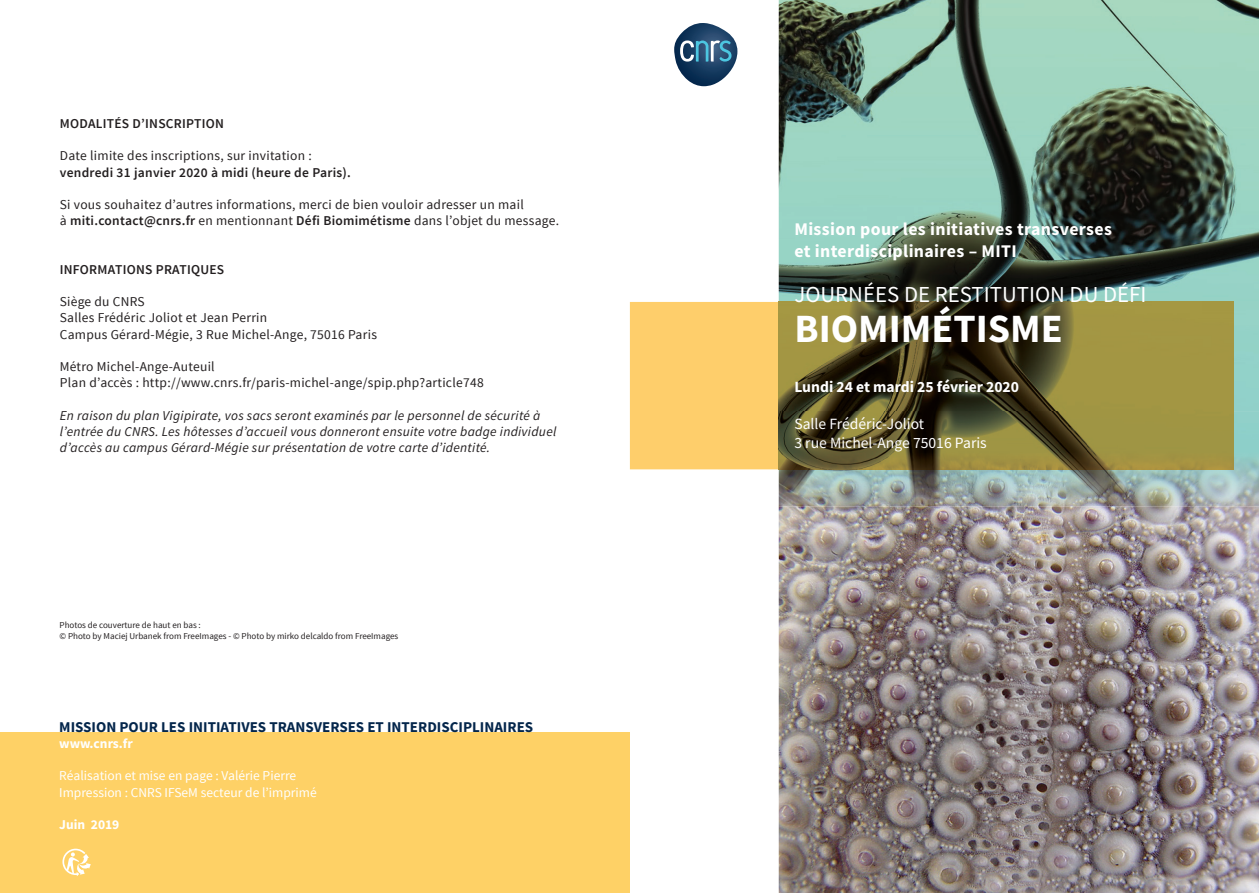
<style>
.page{position:relative;width:1259px;height:893px;background:#fff}
.page>*{position:absolute;margin:0;border:0;box-sizing:border-box;transform-origin:0 0}
.t1{font:700 40.2px "Source Sans Pro";color:#fff}
.t2{font:22.8px "Source Sans Pro";color:#fff}
.t3{font:700 17.85px/21.5px "Source Sans Pro";letter-spacing:.02em;color:#fff}
.t4{font:15.6px/18.8px "Source Sans Pro";color:#fff}
.t5{font:700 15.6px "Source Sans Pro";color:#fff}
.t6{font:700 15px "Source Sans Pro";color:#04264b}
.t7{font:13.5px/16.2px "Source Sans Pro";letter-spacing:.02em;color:#231f20}
.t8{font:italic 13.5px/16.2px "Source Sans Pro";letter-spacing:.02em;color:#231f20}
.t9{font:600 13.5px "Source Sans Pro";letter-spacing:.02em;color:#231f20}
.t10{font:13.5px/16.2px "Source Sans Pro";color:#fff}
.t11{font:700 13.5px "Source Sans Pro";color:#fff}
.t12{font:9px/10.8px "Source Sans Pro";color:#231f20}
.s1{font-weight:600}
</style>
<div class="page">
<div style="left:0;top:732px;width:629px;height:161px;background:#fed166"></div>
<svg style="left:62px;top:849px;width:29px;height:27px"></svg>
<img style="left:778px;top:506px;width:481px;height:387px">
<img style="left:778px;top:0;width:481px;height:506px">
<svg style="left:674px;top:23px;width:63px;height:63px"></svg>
<div style="left:630px;top:302px;width:148px;height:167px;background:#fece6b"></div>
<img style="left:778px;top:302px;width:456px;height:167px">
<p class="t9" style="left:60px;top:115px;width:166px">MODALITÉS D’INSCRIPTION</p>
<p class="t7" style="left:60px;top:148px;width:253px">Date limite des inscriptions, sur invitation :</p>
<p class="t9" style="left:60px;top:164px;width:292px">vendredi 31 janvier 2020 à midi (heure de Paris).</p>
<p class="t7" style="left:60px;top:197px;width:501px">Si vous souhaitez d’autres informations, merci de bien vouloir adresser un mail<br>à <span class="s1">miti.contact@cnrs.fr</span> en mentionnant <span class="s1">Défi Biomimétisme</span> dans l’objet du message.</p>
<p class="t9" style="left:60px;top:261px;width:166px">INFORMATIONS PRATIQUES</p>
<p class="t7" style="left:60px;top:294px;width:319px">Siège du CNRS<br>Salles Frédéric Joliot et Jean Perrin<br>Campus Gérard-Mégie, 3 Rue Michel-Ange, 75016 Paris</p>
<p class="t7" style="left:60px;top:359px;width:425px">Métro Michel-Ange-Auteuil<br>Plan d’accès : http://www.cnrs.fr/paris-michel-ange/spip.php?article748</p>
<p class="t8" style="left:60px;top:407px;width:498px">En raison du plan Vigipirate, vos sacs seront examinés par le personnel de sécurité à l’entrée du CNRS. Les hôtesses d’accueil vous donneront ensuite votre badge individuel d’accès au campus Gérard-Mégie sur présentation de votre carte d’identité.</p>
<p class="t12" style="left:60px;top:620px;width:340px">Photos de couverture de haut en bas :<br>© Photo by Maciej Urbanek from FreeImages - © Photo by mirko delcaldo from FreeImages</p>
<p class="t6" style="left:59px;top:717px;width:475px">MISSION POUR LES INITIATIVES TRANSVERSES ET INTERDISCIPLINAIRES</p>
<p class="t11" style="left:59px;top:735px;width:75px">www.cnrs.fr</p>
<p class="t10" style="left:59px;top:768px;width:259px">Réalisation et mise en page : Valérie Pierre<br>Impression : CNRS IFSeM secteur de l’imprimé</p>
<p class="t11" style="left:59px;top:816px;width:62px">Juin 2019</p>
<h3 class="t3" style="left:794px;top:218px;width:319px">Mission pour les initiatives transverses et interdisciplinaires – MITI</h3>
<h2 class="t2" style="left:794px;top:280px;width:353px">JOURNÉES DE RESTITUTION DU DÉFI</h2>
<h1 class="t1" style="left:794px;top:301px;width:270px">BIOMIMÉTISME</h1>
<p class="t5" style="left:794px;top:376px;width:226px">Lundi 24 et mardi 25 février 2020</p>
<p class="t4" style="left:794px;top:415px;width:194px">Salle Frédéric-Joliot<br>3 rue Michel-Ange 75016 Paris</p>
</div>
